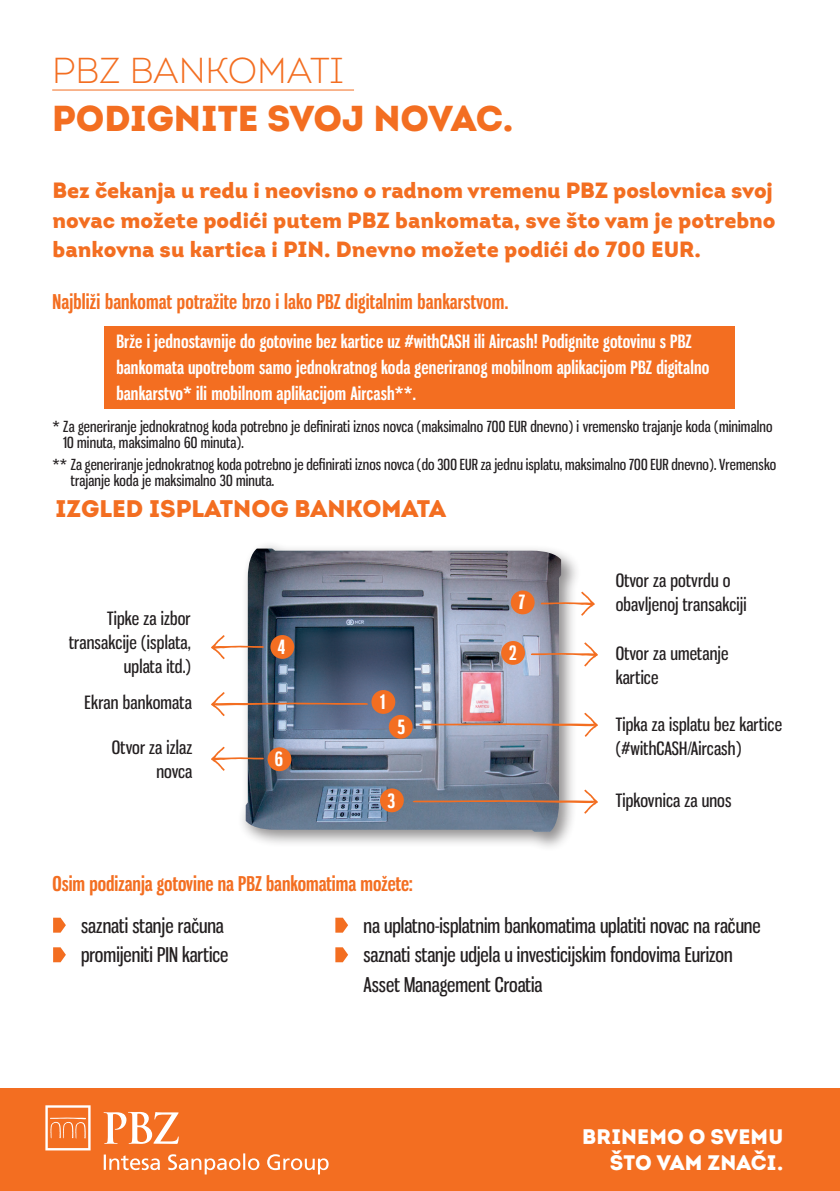
<style>
.page{position:relative;width:840px;height:1191px;background:#fff}
.page>*{position:absolute;margin:0;border:0;box-sizing:border-box;transform-origin:0 0}
.t1{font:36px "Intro Black Caps";color:#f36e21}
.t2{font:300 36px "Intro";color:#f36e21}
.t3{font:24px "Intro Black Caps";color:#f36e21}
.t4{font:900 22px/29.6px "Intro";letter-spacing:-.005em;color:#f36e21}
.t5{font:900 21px "Intro";letter-spacing:.005em;color:#fff}
.t6{font:20px/29.6px "Gnuolane Rg";color:#231f20}
.t7{font:700 20px "Gnuolane Rg";letter-spacing:.01em;color:#f36e21}
.t8{font:700 19.4px "Gnuolane Rg";color:#fff}
.t9{font:700 18px/26px "Gnuolane Rg";letter-spacing:.01em;color:#fff}
.t10{font:18px "Gnuolane Rg";letter-spacing:.01em;color:#231f20}
.t11{font:15px/16px "Gnuolane Rg";letter-spacing:.01em;color:#231f20}
</style>
<div class="page">
<hr style="left:52px;top:90px;width:302px;height:1px;background:#f36e21">
<svg style="left:53px;top:917px;width:13px;height:15px"></svg>
<svg style="left:53px;top:947px;width:13px;height:15px"></svg>
<svg style="left:335px;top:917px;width:13px;height:15px"></svg>
<svg style="left:335px;top:947px;width:13px;height:15px"></svg>
<div style="left:237px;top:540px;width:344px;height:312px;background:#231f20;opacity:.5"></div>
<img style="left:245px;top:548px;width:315px;height:284px">
<svg style="left:412px;top:789px;width:185px;height:24px"></svg>
<svg style="left:419px;top:712px;width:178px;height:25px"></svg>
<svg style="left:530px;top:642px;width:67px;height:24px"></svg>
<svg style="left:540px;top:591px;width:54px;height:25px"></svg>
<svg style="left:211px;top:635px;width:52px;height:24px"></svg>
<svg style="left:211px;top:746px;width:52px;height:25px"></svg>
<svg style="left:211px;top:692px;width:157px;height:24px"></svg>
<div style="left:270px;top:635px;width:24px;height:24px;background:#f36e21;border-radius:50%"></div>
<div style="left:267px;top:747px;width:24px;height:24px;background:#f36e21;border-radius:50%"></div>
<div style="left:380px;top:788px;width:23px;height:24px;background:#f36e21;border-radius:50%"></div>
<div style="left:371px;top:690px;width:24px;height:24px;background:#f36e21;border-radius:50%"></div>
<div style="left:388px;top:715px;width:24px;height:23px;background:#f36e21;border-radius:50%"></div>
<div style="left:501px;top:641px;width:23px;height:24px;background:#f36e21;border-radius:50%"></div>
<div style="left:510px;top:590px;width:24px;height:24px;background:#f36e21;border-radius:50%"></div>
<div style="left:105px;top:326px;width:629px;height:82px;background:#f36e21"></div>
<div style="left:0;top:1089px;width:839px;height:102px;background:#f36e21"></div>
<svg style="left:104px;top:1153px;width:224px;height:21px"></svg>
<svg style="left:45px;top:1105px;width:45px;height:45px"></svg>
<svg style="left:103px;top:1112px;width:75px;height:31px"></svg>
<p class="t2" style="left:52px;top:48px;width:292px">PBZ BANKOMATI</p>
<p class="t1" style="left:52px;top:94px;width:462px">PODIGNITE SVOJ NOVAC.</p>
<p class="t4" style="left:52px;top:175px;width:724px">Bez čekanja u redu i neovisno o radnom vremenu PBZ poslovnica svoj novac možete podići putem PBZ bankomata, sve što vam je potrebno bankovna su kartica i PIN. Dnevno možete podići do 700 EUR.</p>
<p class="t7" style="left:52px;top:289px;width:457px">Najbliži bankomat potražite brzo i lako PBZ digitalnim bankarstvom.</p>
<p class="t9" style="left:116px;top:328px;width:594px">Brže i jednostavnije do gotovine bez kartice uz #withCASH ili Aircash! Podignite gotovinu s PBZ bankomata upotrebom samo jednokratnog koda generiranog mobilnom aplikacijom PBZ digitalno bankarstvo* ili mobilnom aplikacijom Aircash**.</p>
<p class="t11" style="left:63px;top:419px;width:710px;text-indent:-11px">* Za generiranje jednokratnog koda potrebno je definirati iznos novca (maksimalno 700 EUR dnevno) i vremensko trajanje koda (minimalno<br>10 minuta, maksimalno 60 minuta).</p>
<p class="t11" style="left:71px;top:456px;width:706px;text-indent:-18px">** Za generiranje jednokratnog koda potrebno je definirati iznos novca (do 300 EUR za jednu isplatu, maksimalno 700 EUR dnevno). Vremensko trajanje koda je maksimalno 30 minuta.</p>
<p class="t3" style="left:56px;top:493px;width:391px">IZGLED isPLATNOG BANKOMATA</p>
<p class="t10" style="left:107px;top:607px;width:85px">Tipke za izbor</p>
<p class="t10" style="left:69px;top:631px;width:123px">transakcije (isplata,</p>
<p class="t10" style="left:124px;top:655px;width:68px">uplata itd.)</p>
<p class="t10" style="left:84px;top:692px;width:109px">Ekran bankomata</p>
<p class="t8" style="left:278px;top:635px;width:9px">4</p>
<p class="t8" style="left:380px;top:690px;width:6px">1</p>
<p class="t8" style="left:397px;top:715px;width:9px">5</p>
<p class="t8" style="left:518px;top:590px;width:8px">7</p>
<p class="t8" style="left:509px;top:641px;width:9px">2</p>
<p class="t10" style="left:615px;top:570px;width:116px">Otvor za potvrdu o</p>
<p class="t10" style="left:615px;top:594px;width:132px">obavljenoj transakciji</p>
<p class="t10" style="left:615px;top:643px;width:114px">Otvor za umetanje</p>
<p class="t10" style="left:615px;top:667px;width:44px">kartice</p>
<p class="t10" style="left:615px;top:714px;width:168px">Tipka za isplatu bez kartice</p>
<p class="t10" style="left:112px;top:736px;width:82px">Otvor za izlaz</p>
<p class="t10" style="left:615px;top:738px;width:127px">(#withCASH/Aircash)</p>
<p class="t10" style="left:156px;top:760px;width:37px">novca</p>
<p class="t8" style="left:275px;top:747px;width:10px">6</p>
<p class="t8" style="left:387px;top:788px;width:9px">3</p>
<p class="t10" style="left:615px;top:789px;width:117px">Tipkovnica za unos</p>
<p class="t7" style="left:52px;top:871px;width:361px">Osim podizanja gotovine na PBZ bankomatima možete:</p>
<p class="t6" style="left:81px;top:910px;width:144px">saznati stanje računa</p>
<p class="t6" style="left:81px;top:940px;width:149px">promijeniti PIN kartice</p>
<p class="t6" style="left:363px;top:910px;width:398px">na uplatno-isplatnim bankomatima uplatiti novac na račune</p>
<p class="t6" style="left:363px;top:940px;width:371px">saznati stanje udjela u investicijskim fondovima Eurizon<br>Asset Management Croatia</p>
<p class="t5" style="left:582px;top:1122px;width:202px">BRINEMO O SVEMU</p>
<p class="t5" style="left:609px;top:1148px;width:175px">ŠTO VAM ZNAČI.</p>
</div>
